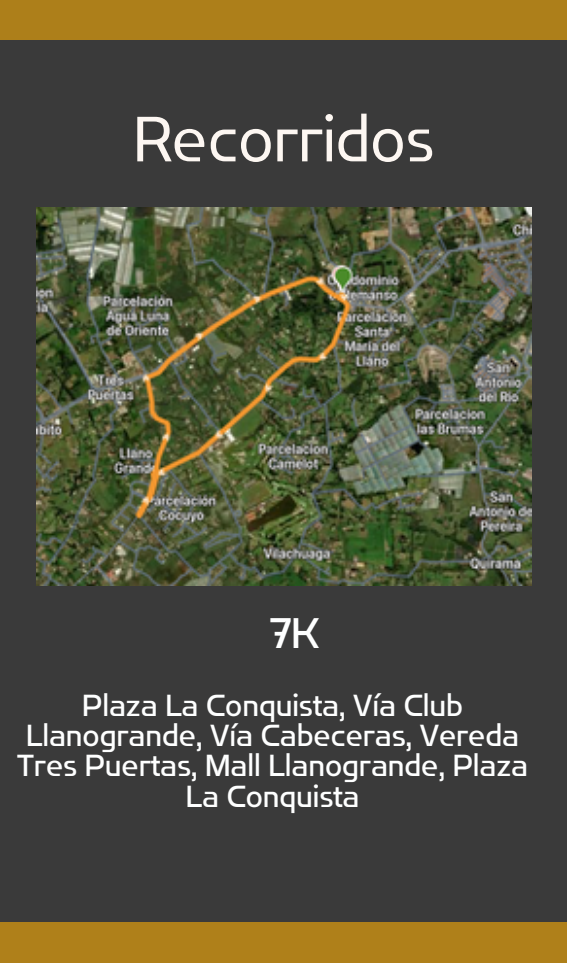
<style>
.page{position:relative;width:567px;height:963px;background:#3a3a3a}
.page>*{position:absolute;margin:0;border:0;box-sizing:border-box;transform-origin:0 0}
.t1{font:63.6px "Flatory Sans 300";color:#fdf7f2}
.t2{font:42.8px "Flatory Sans 400";color:#feffff}
.t3{font:30.4px/30.4px "Flatory Sans 400";color:#feffff;text-align:center}
</style>
<div class="page">
<div style="left:0;top:0;width:200px;height:40px;background:#ad7f1a"></div>
<div style="left:437px;top:0;width:130px;height:40px;background:#ad7f1a"></div>
<div style="left:199px;top:0;width:239px;height:40px;background:#ad7f1a"></div>
<div style="left:0;top:923px;width:222px;height:40px;background:#af801a"></div>
<div style="left:458px;top:923px;width:109px;height:40px;background:#af801a"></div>
<div style="left:221px;top:923px;width:238px;height:40px;background:#af801a"></div>
<img style="left:36px;top:207px;width:495px;height:378px">
<h1 class="t1" style="left:133px;top:102px;width:302px">Recorridos</h1>
<p class="t2" style="left:270px;top:609px;width:51px">7K</p>
<h2 class="t3" style="left:17px;top:690px;width:512px">Plaza La Conquista, Vía Club<br>Llanogrande, Vía Cabeceras, Vereda<br>Tres Puertas, Mall Llanogrande, Plaza<br>La Conquista</h2>
</div>
